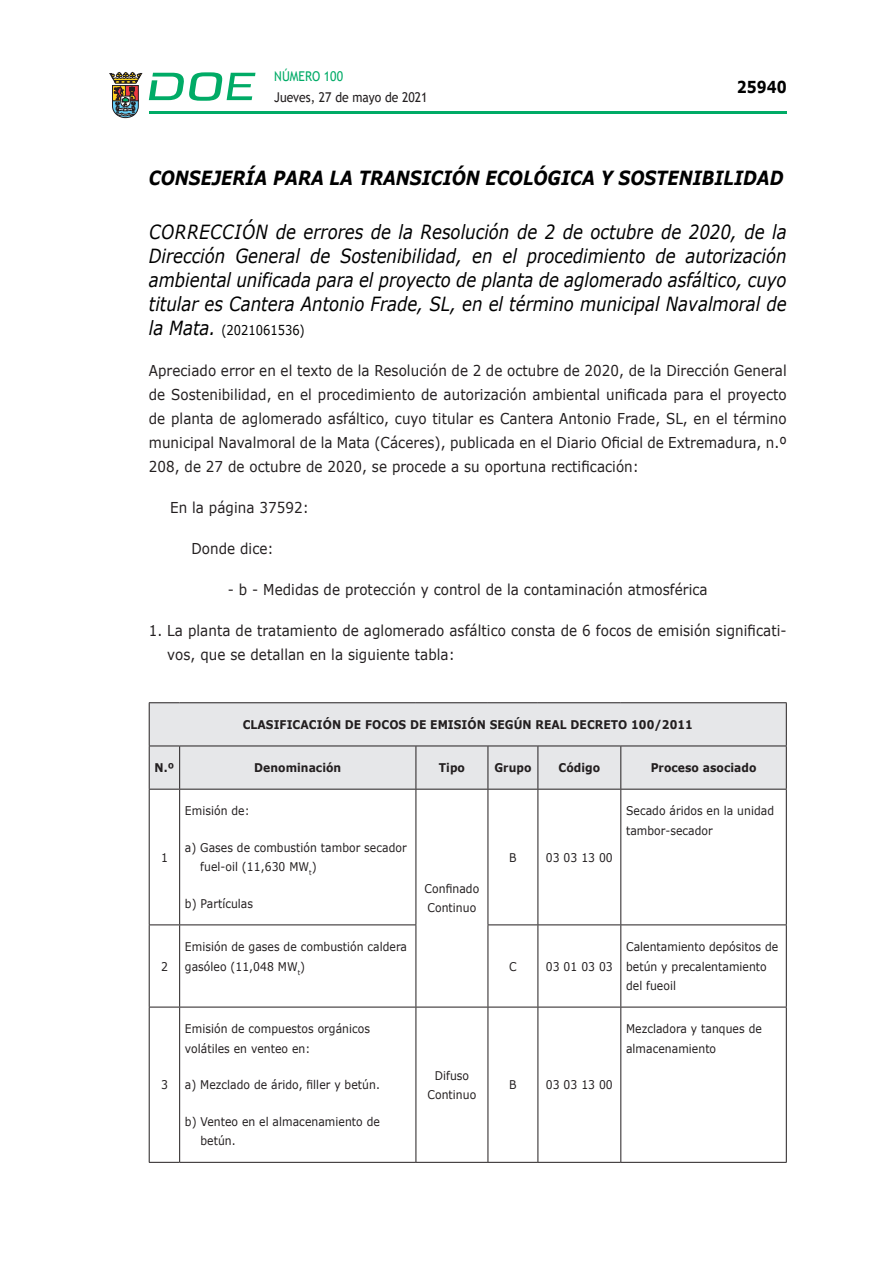
<style>
.page{position:relative;width:893px;height:1263px;background:#fff}
.page>*{position:absolute;margin:0;border:0;box-sizing:border-box;transform-origin:0 0}
.SUBORGANISMO{font:italic 19.5px/24px "Verdana";color:#000;text-align:justify;scale:.85 1}
.ORGANISMO{font:italic 700 19.5px "Verdana";color:#000;scale:.85 1}
.t1{font:700 16.5px "Verdana";color:#000;scale:.85 1}
.CUERPO_DE_TEXTO{font:15px/24px "Verdana";letter-spacing:.005em;color:#231f20;text-align:justify;scale:.9 1}
.t2{font:13.5px "Trebuchet MS";color:#231f20;scale:.9 1}
.SUBORGANISMO-2{font:13.5px "Verdana";color:#000;scale:.85 1}
.t3{font:13.5px "Trebuchet MS";color:#00ab67;scale:.9 1}
.CUERPO_DE_TEXTO-2{font:12px/19.5px "Verdana";letter-spacing:.005em;color:#231f20;scale:.9 1}
.CUERPO_DE_TEXTO-3{font:700 12px "Verdana";letter-spacing:.005em;color:#231f20;scale:.9 1}
.s1{font-style:italic;font-size:19.5px}
</style>
<div class="page">
<hr style="left:149px;top:111px;width:638px;height:3px;background:#00ab66">
<svg style="left:109px;top:72px;width:33px;height:46px"></svg>
<svg style="left:149px;top:72px;width:106px;height:29px"></svg>
<div style="left:150px;top:703px;width:636px;height:86px;background:#e6e7e9"></div>
<hr style="left:149px;top:746px;width:31px;height:1px;background:#231f20">
<hr style="left:180px;top:746px;width:236px;height:1px;background:#231f20">
<hr style="left:179px;top:746px;width:1px;height:43px;background:#231f20">
<hr style="left:416px;top:746px;width:72px;height:1px;background:#231f20">
<hr style="left:416px;top:746px;width:1px;height:43px;background:#231f20">
<hr style="left:488px;top:746px;width:50px;height:1px;background:#231f20">
<hr style="left:488px;top:746px;width:1px;height:43px;background:#231f20">
<hr style="left:538px;top:746px;width:83px;height:1px;background:#231f20">
<hr style="left:537px;top:746px;width:1px;height:43px;background:#231f20">
<hr style="left:621px;top:746px;width:166px;height:1px;background:#231f20">
<hr style="left:620px;top:746px;width:1px;height:43px;background:#231f20">
<hr style="left:149px;top:789px;width:1px;height:135px;background:#231f20">
<hr style="left:179px;top:789px;width:1px;height:135px;background:#231f20">
<hr style="left:416px;top:789px;width:1px;height:135px;background:#231f20">
<hr style="left:488px;top:789px;width:1px;height:135px;background:#231f20">
<hr style="left:537px;top:789px;width:1px;height:135px;background:#231f20">
<hr style="left:620px;top:789px;width:1px;height:135px;background:#231f20">
<hr style="left:786px;top:789px;width:1px;height:135px;background:#231f20">
<hr style="left:149px;top:924px;width:31px;height:1px;background:#231f20">
<hr style="left:149px;top:925px;width:1px;height:82px;background:#231f20">
<hr style="left:180px;top:924px;width:236px;height:1px;background:#231f20">
<hr style="left:179px;top:925px;width:1px;height:82px;background:#231f20">
<hr style="left:416px;top:925px;width:1px;height:82px;background:#231f20">
<hr style="left:488px;top:924px;width:50px;height:1px;background:#231f20">
<hr style="left:488px;top:925px;width:1px;height:82px;background:#231f20">
<hr style="left:538px;top:924px;width:83px;height:1px;background:#231f20">
<hr style="left:537px;top:925px;width:1px;height:82px;background:#231f20">
<hr style="left:621px;top:924px;width:166px;height:1px;background:#231f20">
<hr style="left:620px;top:925px;width:1px;height:82px;background:#231f20">
<hr style="left:786px;top:925px;width:1px;height:82px;background:#231f20">
<hr style="left:149px;top:1007px;width:31px;height:1px;background:#231f20">
<hr style="left:149px;top:1007px;width:1px;height:155px;background:#231f20">
<hr style="left:180px;top:1007px;width:236px;height:1px;background:#231f20">
<hr style="left:179px;top:1007px;width:1px;height:155px;background:#231f20">
<hr style="left:416px;top:1007px;width:72px;height:1px;background:#231f20">
<hr style="left:416px;top:1007px;width:1px;height:155px;background:#231f20">
<hr style="left:416px;top:1162px;width:72px;height:1px;background:#231f20">
<hr style="left:488px;top:1007px;width:50px;height:1px;background:#231f20">
<hr style="left:488px;top:1007px;width:1px;height:155px;background:#231f20">
<hr style="left:538px;top:1007px;width:83px;height:1px;background:#231f20">
<hr style="left:537px;top:1007px;width:1px;height:155px;background:#231f20">
<hr style="left:621px;top:1007px;width:166px;height:1px;background:#231f20">
<hr style="left:620px;top:1007px;width:1px;height:155px;background:#231f20">
<hr style="left:786px;top:1007px;width:1px;height:155px;background:#231f20">
<hr style="left:149px;top:1162px;width:31px;height:1px;background:#231f20">
<hr style="left:180px;top:1162px;width:236px;height:1px;background:#231f20">
<hr style="left:488px;top:1162px;width:50px;height:1px;background:#231f20">
<hr style="left:538px;top:1162px;width:83px;height:1px;background:#231f20">
<hr style="left:621px;top:1162px;width:166px;height:1px;background:#231f20">
<hr style="left:149px;top:702px;width:31px;height:1px;background:#231f20">
<hr style="left:149px;top:703px;width:1px;height:43px;background:#231f20">
<hr style="left:180px;top:702px;width:236px;height:1px;background:#231f20">
<hr style="left:416px;top:702px;width:72px;height:1px;background:#231f20">
<hr style="left:488px;top:702px;width:50px;height:1px;background:#231f20">
<hr style="left:538px;top:702px;width:83px;height:1px;background:#231f20">
<hr style="left:621px;top:702px;width:166px;height:1px;background:#231f20">
<hr style="left:786px;top:703px;width:1px;height:43px;background:#231f20">
<hr style="left:149px;top:746px;width:1px;height:43px;background:#231f20">
<hr style="left:786px;top:746px;width:1px;height:43px;background:#231f20">
<hr style="left:149px;top:789px;width:31px;height:1px;background:#231f20">
<hr style="left:180px;top:789px;width:236px;height:1px;background:#231f20">
<hr style="left:416px;top:789px;width:72px;height:1px;background:#231f20">
<hr style="left:488px;top:789px;width:50px;height:1px;background:#231f20">
<hr style="left:538px;top:789px;width:83px;height:1px;background:#231f20">
<hr style="left:621px;top:789px;width:166px;height:1px;background:#231f20">
<p class="t3" style="left:274px;top:67px;width:78px">NÚMERO 100</p>
<p class="t2" style="left:274px;top:88px;width:172px">Jueves, 27 de mayo de 2021</p>
<p class="t1" style="left:737px;top:75px;width:60px">25940</p>
<p class="ORGANISMO" style="left:149px;top:164px;width:748px">CONSEJERÍA PARA LA TRANSICIÓN ECOLÓGICA Y SOSTENIBILIDAD</p>
<p class="SUBORGANISMO" style="left:149px;top:219px;width:752px">CORRECCIÓN de errores de la Resolución de 2 de octubre de 2020, de la Dirección General de Sostenibilidad, en el procedimiento de autorización ambiental unificada para el proyecto de planta de aglomerado asfáltico, cuyo titular es Cantera Antonio Frade, SL, en el término municipal Navalmoral de</p>
<p class="SUBORGANISMO-2" style="left:149px;top:321px;width:185px"><span class="s1">la Mata.</span> (2021061536)</p>
<p class="CUERPO_DE_TEXTO" style="left:149px;top:358px;width:710px">Apreciado error en el texto de la Resolución de 2 de octubre de 2020, de la Dirección General de Sostenibilidad, en el procedimiento de autorización ambiental unificada para el proyecto de planta de aglomerado asfáltico, cuyo titular es Cantera Antonio Frade, SL, en el término municipal Navalmoral de la Mata (Cáceres), publicada en el Diario Oficial de Extremadura, n.º 208, de 27 de octubre de 2020, se procede a su oportuna rectificación:</p>
<p class="CUERPO_DE_TEXTO" style="left:170px;top:495px;width:156px">En la página 37592:</p>
<p class="CUERPO_DE_TEXTO" style="left:191px;top:536px;width:93px">Donde dice:</p>
<p class="CUERPO_DE_TEXTO" style="left:228px;top:577px;width:534px">- b - Medidas de protección y control de la contaminación atmosférica</p>
<p class="CUERPO_DE_TEXTO" style="left:167px;top:618px;width:690px;text-indent:-18px">1. La planta de tratamiento de aglomerado asfáltico consta de 6 focos de emisión significati&shy;vos, que se detallan en la siguiente tabla:</p>
<p class="CUERPO_DE_TEXTO-3" style="left:243px;top:716px;width:502px">CLASIFICACIÓN DE FOCOS DE EMISIÓN SEGÚN REAL DECRETO 100/2011</p>
<p class="CUERPO_DE_TEXTO-3" style="left:155px;top:759px;width:23px">N.º</p>
<p class="CUERPO_DE_TEXTO-3" style="left:254px;top:759px;width:98px">Denominación</p>
<p class="CUERPO_DE_TEXTO-3" style="left:439px;top:759px;width:31px">Tipo</p>
<p class="CUERPO_DE_TEXTO-3" style="left:494px;top:759px;width:43px">Grupo</p>
<p class="CUERPO_DE_TEXTO-3" style="left:558px;top:759px;width:48px">Código</p>
<p class="CUERPO_DE_TEXTO-3" style="left:651px;top:759px;width:119px">Proceso asociado</p>
<p class="CUERPO_DE_TEXTO-2" style="left:161px;top:847px;width:9px">1</p>
<p class="CUERPO_DE_TEXTO-2" style="left:161px;top:956px;width:9px">2</p>
<p class="CUERPO_DE_TEXTO-2" style="left:185px;top:801px;width:73px">Emisión de:</p>
<p class="CUERPO_DE_TEXTO-2" style="left:200px;top:838px;width:231px;text-indent:-15px">a) Gases de combustión tambor secador fuel-oil (11,630 MW<sub>t</sub>)</p>
<p class="CUERPO_DE_TEXTO-2" style="left:185px;top:894px;width:77px">b) Partículas</p>
<p class="CUERPO_DE_TEXTO-2" style="left:185px;top:937px;width:248px">Emisión de gases de combustión caldera gasóleo (11,048 MW<sub>t</sub>)</p>
<p class="CUERPO_DE_TEXTO-2" style="left:161px;top:1075px;width:9px">3</p>
<p class="CUERPO_DE_TEXTO-2" style="left:185px;top:1019px;width:207px">Emisión de compuestos orgánicos volátiles en venteo en:</p>
<p class="CUERPO_DE_TEXTO-2" style="left:185px;top:1075px;width:218px">a) Mezclado de árido, filler y betún.</p>
<p class="CUERPO_DE_TEXTO-2" style="left:200px;top:1111px;width:201px;text-indent:-16px">b) Venteo en el almacenamiento de betún.</p>
<p class="CUERPO_DE_TEXTO-2" style="left:425px;top:879px;width:62px">Confinado<br>Continuo</p>
<p class="CUERPO_DE_TEXTO-2" style="left:509px;top:847px;width:10px">B</p>
<p class="CUERPO_DE_TEXTO-2" style="left:546px;top:847px;width:76px">03 03 13 00</p>
<p class="CUERPO_DE_TEXTO-2" style="left:509px;top:956px;width:10px">C</p>
<p class="CUERPO_DE_TEXTO-2" style="left:546px;top:956px;width:76px">03 01 03 03</p>
<p class="CUERPO_DE_TEXTO-2" style="left:428px;top:1065px;width:56px;text-align:center">Difuso<br>Continuo</p>
<p class="CUERPO_DE_TEXTO-2" style="left:509px;top:1075px;width:10px">B</p>
<p class="CUERPO_DE_TEXTO-2" style="left:546px;top:1075px;width:76px">03 03 13 00</p>
<p class="CUERPO_DE_TEXTO-2" style="left:626px;top:801px;width:166px">Secado áridos en la unidad tambor-secador</p>
<p class="CUERPO_DE_TEXTO-2" style="left:626px;top:937px;width:171px">Calentamiento depósitos de betún y precalentamiento del fueoil</p>
<p class="CUERPO_DE_TEXTO-2" style="left:626px;top:1019px;width:152px">Mezcladora y tanques de almacenamiento</p>
</div>
